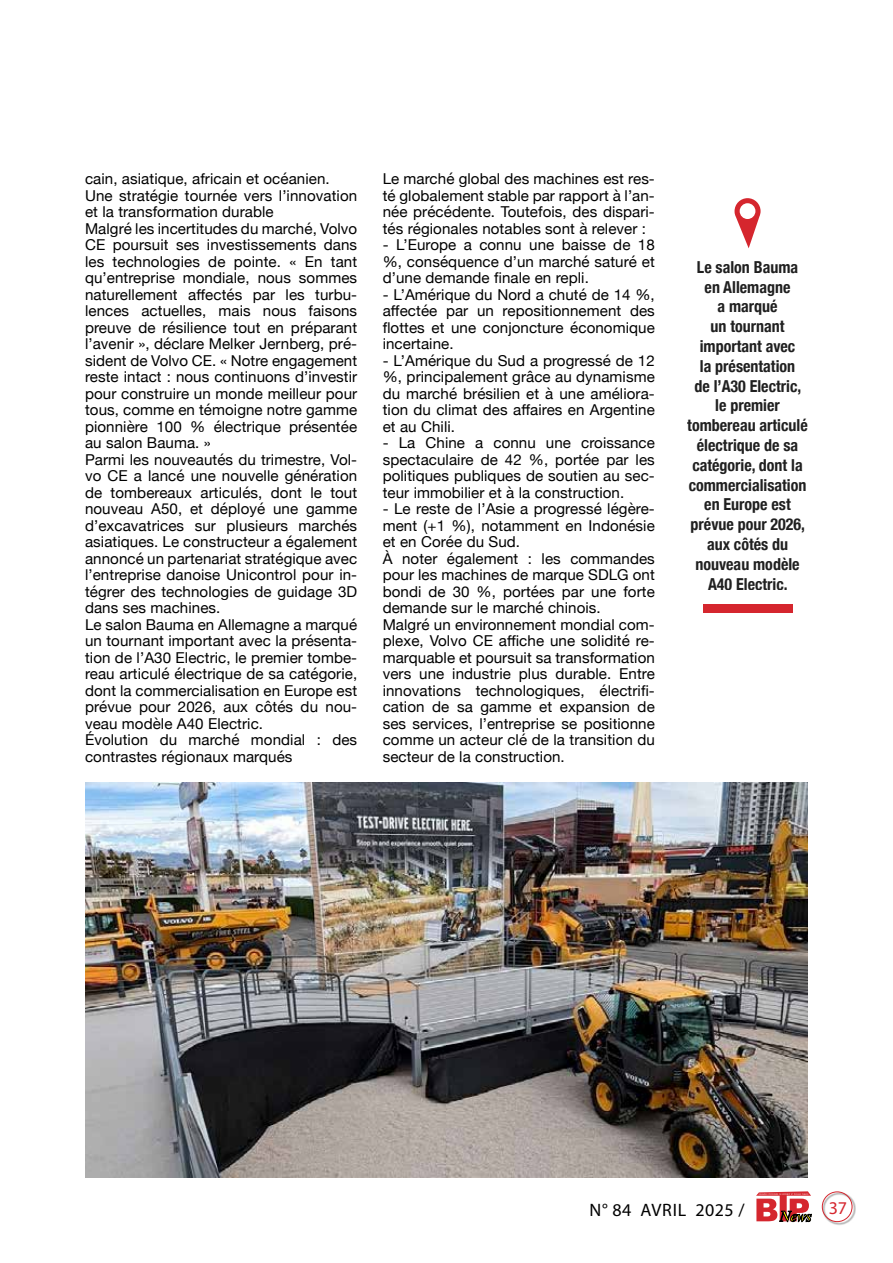
<style>
.page{position:relative;width:893px;height:1263px;background:#fff}
.page>*{position:absolute;margin:0;border:0;box-sizing:border-box;transform-origin:0 0}
.t1{font:18px "Myriad Pro";letter-spacing:.025em;color:#000}
.t2{font:18px "Myriad Pro";color:#d5262e}
.t3{font:700 condensed 16.5px/19.8px "Helvetica Neue";color:#000;text-align:center}
.t4{font:15px/16.5px "Helvetica Neue";letter-spacing:.005em;color:#000;text-align:justify}
</style>
<div class="page">
<div style="left:822px;top:1192px;width:34px;height:33px;background:#000;opacity:.63"></div>
<div style="left:822px;top:1191px;width:30px;height:31px;border:1px solid #d5262e;border-radius:50%"></div>
<svg style="left:756px;top:1191px;width:55px;height:31px"></svg>
<img style="left:85px;top:783px;width:723px;height:395px">
<svg style="left:734px;top:198px;width:27px;height:50px"></svg>
<div style="left:703px;top:604px;width:89px;height:8px;background:#d5262e"></div>
<p class="t4" style="left:85px;top:172px;width:274px;text-align:left">cain, asiatique, africain et océanien.<br>Une stratégie tournée vers l’innovation et la transformation durable<br>Malgré les incertitudes du marché, Volvo CE poursuit ses investissements dans les technologies de pointe. « En tant qu’entreprise mondiale, nous sommes naturellement affectés par les turbu&shy;lences actuelles, mais nous faisons preuve de résilience tout en préparant l’avenir », déclare Melker Jernberg, pré&shy;sident de Volvo CE. « Notre engagement reste intact : nous continuons d’investir pour construire un monde meilleur pour tous, comme en témoigne notre gamme pionnière 100 % électrique présentée au salon Bauma. »<br>Parmi les nouveautés du trimestre, Vol&shy;vo CE a lancé une nouvelle génération de tombereaux articulés, dont le tout nouveau A50, et déployé une gamme d’excavatrices sur plusieurs marchés asiatiques. Le constructeur a également annoncé un partenariat stratégique avec l’entreprise danoise Unicontrol pour in&shy;tégrer des technologies de guidage 3D dans ses machines.<br>Le salon Bauma en Allemagne a marqué un tournant important avec la présenta&shy;tion de l’A30 Electric, le premier tombe&shy;reau articulé électrique de sa catégorie, dont la commercialisation en Europe est prévue pour 2026, aux côtés du nou&shy;veau modèle A40 Electric.<br>Évolution du marché mondial : des contrastes régionaux marqués</p>
<p class="t4" style="left:383px;top:172px;width:274px">Le marché global des machines est res&shy;té globalement stable par rapport à l’an&shy;née précédente. Toutefois, des dispari&shy;tés régionales notables sont à relever :</p>
<p class="t4" style="left:383px;top:238px;width:274px">- L’Europe a connu une baisse de 18 %, conséquence d’un marché saturé et d’une demande finale en repli.</p>
<p class="t4" style="left:383px;top:287px;width:274px">- L’Amérique du Nord a chuté de 14 %, affectée par un repositionnement des flottes et une conjoncture économique incertaine.</p>
<p class="t4" style="left:383px;top:353px;width:274px">- L’Amérique du Sud a progressé de 12 %, principalement grâce au dynamisme du marché brésilien et à une améliora&shy;tion du climat des affaires en Argentine et au Chili.</p>
<p class="t4" style="left:383px;top:436px;width:274px">- La Chine a connu une croissance spectaculaire de 42 %, portée par les politiques publiques de soutien au sec&shy;teur immobilier et à la construction.</p>
<p class="t4" style="left:383px;top:502px;width:274px;text-align:left">- Le reste de l’Asie a progressé légère&shy;ment (+1 %), notamment en Indonésie et en Corée du Sud.<br>À noter également : les commandes pour les machines de marque SDLG ont bondi de 30 %, portées par une forte demande sur le marché chinois.<br>Malgré un environnement mondial com&shy;plexe, Volvo CE affiche une solidité re&shy;marquable et poursuit sa transformation vers une industrie plus durable. Entre innovations technologiques, électrifi&shy;cation de sa gamme et expansion de ses services, l’entreprise se positionne comme un acteur clé de la transition du secteur de la construction.</p>
<p class="t3" style="left:687px;top:256px;width:122px">Le salon Bauma en Allemagne<br>a marqué<br>un tournant important avec<br>la présentation<br>de l’A30 Electric, le premier tombereau articulé électrique de sa catégorie, dont la commercialisation en Europe est prévue pour 2026, aux côtés du nouveau modèle<br>A40 Electric.</p>
<p class="t1" style="left:590px;top:1199px;width:157px">N° 84 AVRIL 2025 /</p>
<p class="t2" style="left:829px;top:1196px;width:20px">37</p>
</div>
